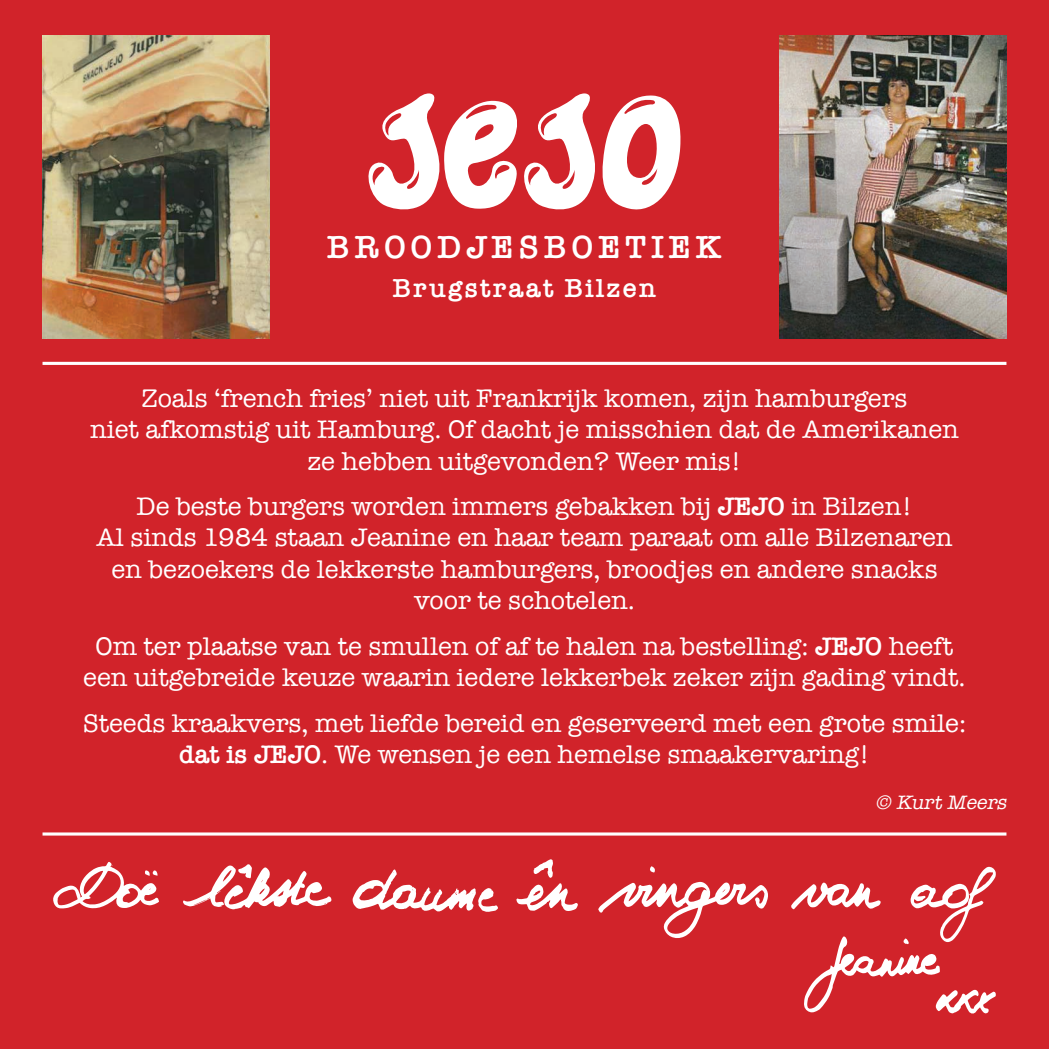
<style>
.page{position:relative;width:1049px;height:1049px;background:#d1232a}
.page>*{position:absolute;margin:0;border:0;box-sizing:border-box;transform-origin:0 0}
.t1{font:600 33px "American Typewriter";letter-spacing:.15em;color:#fff}
.t2{font:600 26.75px "American Typewriter";letter-spacing:.08em;color:#fff}
.t3{font:26.25px/31.5px "American Typewriter";color:#fff;text-align:center}
.t4{font:italic 20px "American Typewriter";color:#fff}
.s1{font-weight:600}
</style>
<div class="page">
<svg style="left:368px;top:93px;width:313px;height:117px"></svg>
<svg style="left:183px;top:864px;width:149px;height:45px"></svg>
<svg style="left:598px;top:881px;width:170px;height:57px"></svg>
<svg style="left:650px;top:866px;width:5px;height:6px"></svg>
<svg style="left:53px;top:862px;width:106px;height:47px"></svg>
<svg style="left:516px;top:859px;width:62px;height:52px"></svg>
<svg style="left:353px;top:869px;width:145px;height:43px"></svg>
<hr style="left:43px;top:832px;width:963px;height:3px;background:#fff">
<img style="left:43px;top:35px;width:227px;height:303px">
<img style="left:779px;top:35px;width:227px;height:303px">
<hr style="left:43px;top:362px;width:963px;height:3px;background:#fff">
<svg style="left:791px;top:867px;width:205px;height:147px"></svg>
<p class="t1" style="left:327px;top:222px;width:396px">BROODJESBOETIEK</p>
<p class="t2" style="left:393px;top:268px;width:265px">Brugstraat Bilzen</p>
<p class="t3" style="left:90px;top:381px;width:870px">Zoals ‘french fries’ niet uit Frankrijk komen, zijn hamburgers<br>niet afkomstig uit Hamburg. Of dacht je misschien dat de Amerikanen ze hebben uitgevonden? Weer mis!</p>
<p class="t3" style="left:96px;top:490px;width:858px">De beste burgers worden immers gebakken bij <span class="s1">JEJO</span> in Bilzen!<br>Al sinds 1984 staan Jeanine en haar team paraat om alle Bilzenaren en bezoekers de lekkerste hamburgers, broodjes en andere snacks voor te schotelen.</p>
<p class="t3" style="left:83px;top:629px;width:884px">Om ter plaatse van te smullen of af te halen na bestelling: <span class="s1">JEJO</span> heeft een uitgebreide keuze waarin iedere lekkerbek zeker zijn gading vindt.</p>
<p class="t3" style="left:83px;top:706px;width:885px">Steeds kraakvers, met liefde bereid en geserveerd met een grote smile: <span class="s1">dat is JEJO</span>. We wensen je een hemelse smaakervaring!</p>
<p class="t4" style="left:875px;top:787px;width:138px">© KurtMeers</p>
</div>
